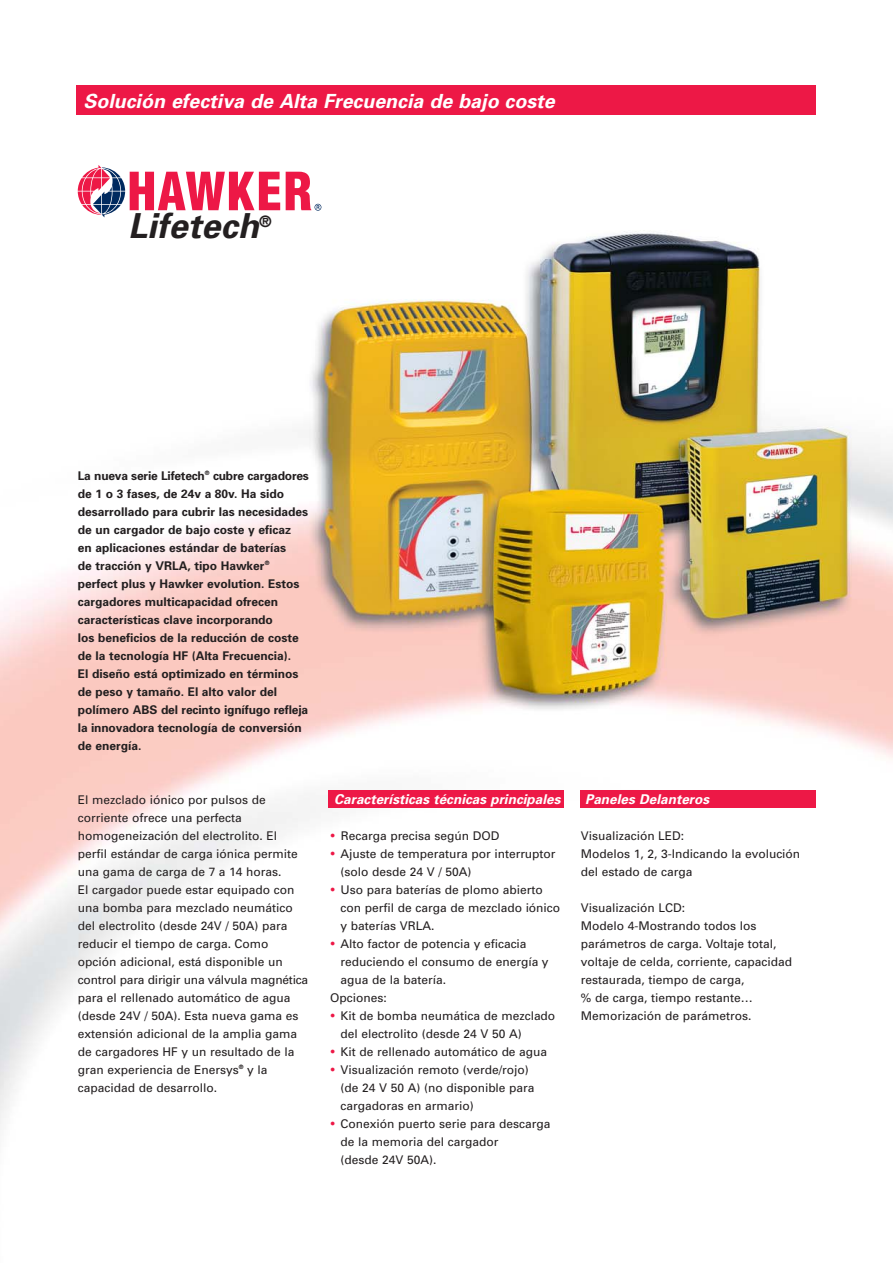
<style>
.page{position:relative;width:893px;height:1263px;background:#fff}
.page>*{position:absolute;margin:0;border:0;box-sizing:border-box;transform-origin:0 0}
.t1{font:italic 700 34.5px "Univers";color:#231f20}
.t2{font:italic 700 19.5px "Univers";color:#fff}
.t3{font:italic 700 13.5px "Univers";color:#fff}
.t4{font:12px/18px "Univers";color:#231f20}
.t5{font:700 12px/18px "Univers";color:#231f20}
.s1{font-weight:700;font-size:15px;color:#ed1846}
</style>
<div class="page">
<img style="left:0;top:171px;width:892px;height:959px">
<div style="left:76px;top:85px;width:740px;height:30px;background:#ed1846"></div>
<svg style="left:78px;top:165px;width:202px;height:52px"></svg>
<svg style="left:286px;top:172px;width:35px;height:39px"></svg>
<div style="left:328px;top:791px;width:236px;height:17px;background:#ed1846"></div>
<div style="left:580px;top:791px;width:235px;height:17px;background:#ed1846"></div>
<h2 class="t2" style="left:83px;top:94px;width:477px">Solución efectiva de Alta Frecuencia de bajo coste</h2>
<h1 class="t1" style="left:128px;top:213px;width:145px">Lifetech<sup>®</sup></h1>
<p class="t5" style="left:78px;top:468px;width:233px">La nueva serie Lifetech<sup>®</sup> cubre cargadores de 1 o 3 fases, de 24v a 80v. Ha sido desarrollado para cubrir las necesidades de un cargador de bajo coste y eficaz<br>en aplicaciones estándar de baterías<br>de tracción y VRLA, tipo Hawker<sup>® </sup>perfect plus y Hawker evolution. Estos cargadores multicapacidad ofrecen características clave incorporando<br>los beneficios de la reducción de coste de la tecnología HF (Alta Frecuencia).<br>El diseño está optimizado en términos de peso y tamaño. El alto valor del polímero ABS del recinto ignífugo refleja la innovadora tecnología de conversión de energía.</p>
<p class="t4" style="left:78px;top:792px;width:232px">El mezclado iónico por pulsos de corriente ofrece una perfecta homogeneización del electrolito. El perfil estándar de carga iónica permite una gama de carga de 7 a 14 horas.<br>El cargador puede estar equipado con una bomba para mezclado neumático del electrolito (desde 24V / 50A) para reducir el tiempo de carga. Como opción adicional, está disponible un control para dirigir una válvula magnética para el rellenado automático de agua (desde 24V / 50A). Esta nueva gama es extensión adicional de la amplia gama de cargadores HF y un resultado de la gran experiencia de Enersys<sup>®</sup> y la capacidad de desarrollo.</p>
<p class="t3" style="left:334px;top:794px;width:230px">Características técnicas principales</p>
<p class="t4" style="left:330px;top:828px;width:171px"><span class="s1">•</span> Recarga precisa según DOD</p>
<p class="t4" style="left:341px;top:846px;width:216px;text-indent:-10px"><span class="s1">•</span> Ajuste de temperatura por interruptor (solo desde 24 V / 50A)</p>
<p class="t4" style="left:341px;top:882px;width:221px;text-indent:-10px"><span class="s1">•</span> Uso para baterías de plomo abierto con perfil de carga de mezclado iónico y baterías VRLA.</p>
<p class="t4" style="left:330px;top:936px;width:198px"><span class="s1">•</span> Alto factor de potencia y eficacia</p>
<p class="t4" style="left:341px;top:954px;width:210px">reduciendo el consumo de energía y</p>
<p class="t4" style="left:341px;top:972px;width:107px">agua de la batería.</p>
<p class="t4" style="left:330px;top:990px;width:58px">Opciones:</p>
<p class="t4" style="left:341px;top:1008px;width:216px;text-indent:-10px"><span class="s1">•</span> Kit de bomba neumática de mezclado del electrolito (desde 24 V 50 A)</p>
<p class="t4" style="left:330px;top:1044px;width:219px"><span class="s1">•</span> Kit de rellenado automático de agua</p>
<p class="t4" style="left:341px;top:1062px;width:196px;text-indent:-10px"><span class="s1">•</span> Visualización remoto (verde/rojo) (de 24 V 50 A) (no disponible para cargadoras en armario)</p>
<p class="t4" style="left:341px;top:1116px;width:211px;text-indent:-10px"><span class="s1">•</span> Conexión puerto serie para descarga de la memoria del cargador<br>(desde 24V 50A).</p>
<p class="t3" style="left:585px;top:794px;width:128px">Paneles Delanteros</p>
<p class="t4" style="left:581px;top:828px;width:221px">Visualización LED:<br>Modelos 1, 2, 3-Indicando la evolución del estado de carga</p>
<p class="t4" style="left:581px;top:900px;width:213px">Visualización LCD:<br>Modelo 4-Mostrando todos los parámetros de carga. Voltaje total, voltaje de celda, corriente, capacidad restaurada, tiempo de carga,<br>% de carga, tiempo restante…<br>Memorización de parámetros.</p>
</div>
